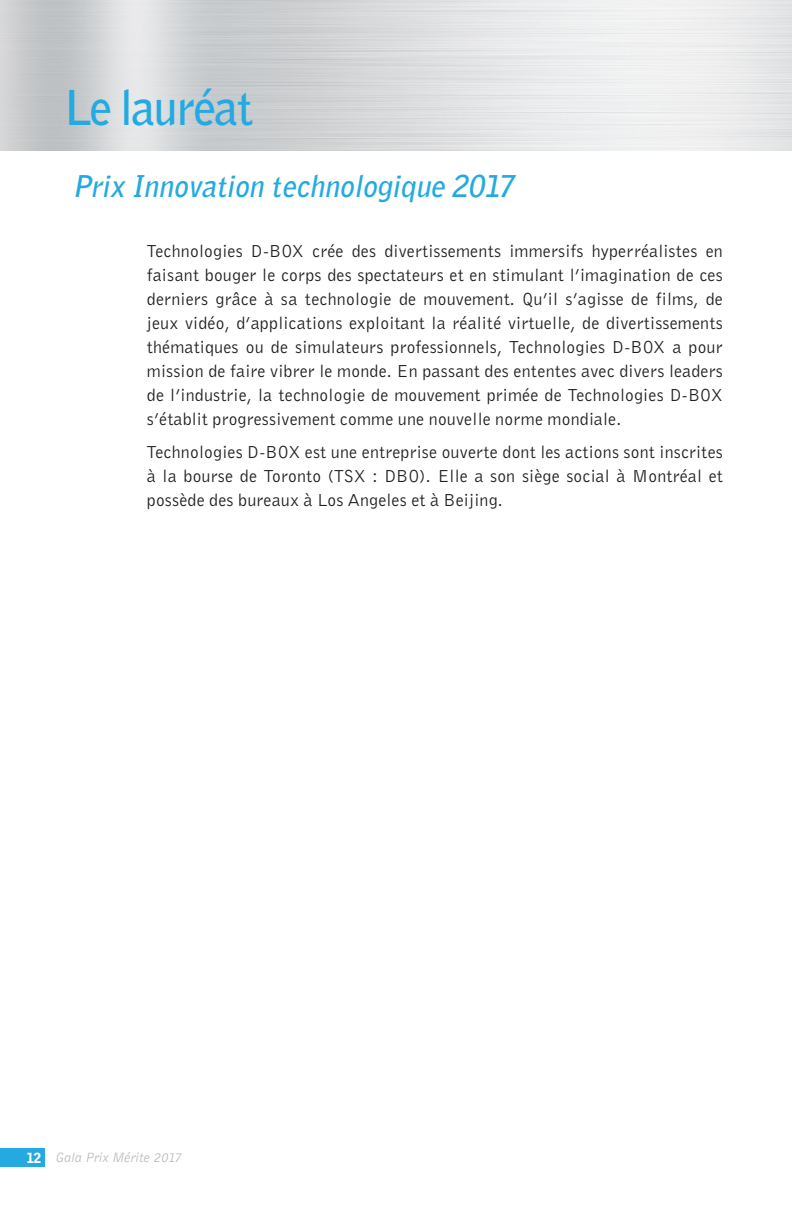
<style>
.page{position:relative;width:792px;height:1224px;background:#fff}
.page>*{position:absolute;margin:0;border:0;box-sizing:border-box;transform-origin:0 0}
.t1{font:700 48px "Bell Gothic";letter-spacing:-.025em;color:#24aae1}
.t2{font:italic 700 30px "Bell Gothic";color:#24aae1}
.Texte_courant{font:18px/24px "Bell Gothic";letter-spacing:.01em;color:#231f20;text-align:justify}
.t3{font:italic 14px "Bell Gothic";letter-spacing:-.015em;color:#bcbdc0}
.s1{font-weight:900;font-style:normal;color:#fff}
</style>
<div class="page">
<div style="left:0;top:1148px;width:45px;height:19px;background:#24aae1"></div>
<hr style="left:791px;top:0;width:1px;height:151px;background:#bcbdc0">
<p class="t1" style="left:63px;top:75px;width:191px">Le lauréat</p>
<p class="t2" style="left:72px;top:166px;width:451px">Prix Innovation technologique 2017</p>
<p class="Texte_courant" style="left:147px;top:239px;width:578px">Technologies D-BOX crée des divertissements immersifs hyperréalistes en faisant bouger le corps des spectateurs et en stimulant l’imagination de ces derniers grâce à sa technologie de mouvement. Qu’il s’agisse de films, de jeux vidéo, d’applications exploitant la réalité virtuelle, de divertissements thématiques ou de simulateurs professionnels, Technologies D-BOX a pour mission de faire vibrer le monde. En passant des ententes avec divers leaders de l’industrie, la technologie de mouvement primée de Technologies D-BOX s’établit progressivement comme une nouvelle norme mondiale.</p>
<p class="Texte_courant" style="left:147px;top:440px;width:578px">Technologies D-BOX est une entreprise ouverte dont les actions sont inscrites à la bourse de Toronto (TSX : DBO). Elle a son siège social à Montréal et possède des bureaux à Los Angeles et à Beijing.</p>
<p class="t3" style="left:26px;top:1148px;width:156px"><span class="s1">12</span> Gala Prix Mérite 2017</p>
</div>
